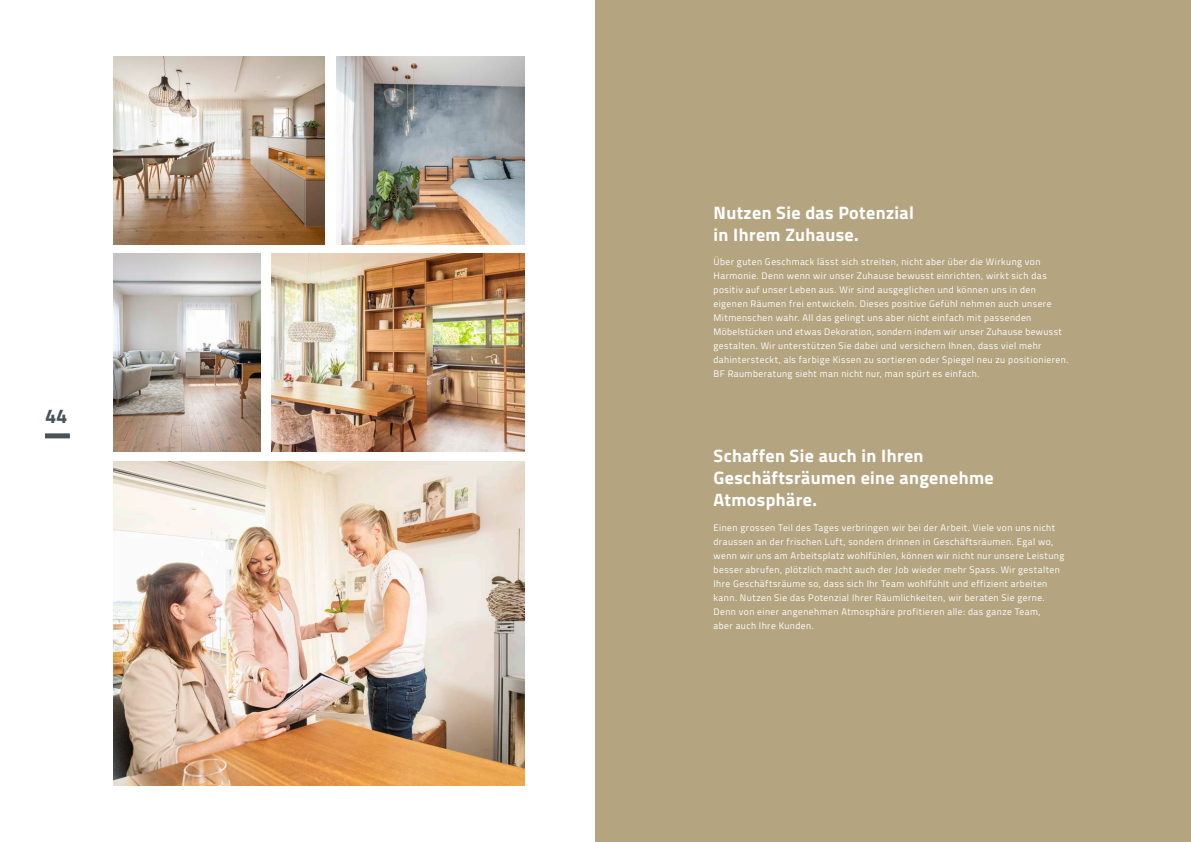
<style>
.page{position:relative;width:1191px;height:842px;background:#fff}
.page>*{position:absolute;margin:0;border:0;box-sizing:border-box;transform-origin:0 0}
.t1{font:700 20px "Titillium Web";color:#475259}
.Titel_Team{font:700 18px/22px "Titillium Web";letter-spacing:.02em;color:#fff}
.Referenzen_Baubeschr{font:9.5px/14px "Titillium Web";letter-spacing:.05em;color:#fff}
</style>
<div class="page">
<div style="left:45px;top:433px;width:25px;height:5px;background:#475259"></div>
<div style="left:595px;top:0;width:596px;height:842px;background:#b4a480"></div>
<img style="left:113px;top:57px;width:212px;height:187px">
<img style="left:336px;top:57px;width:188px;height:187px">
<img style="left:113px;top:254px;width:147px;height:197px">
<img style="left:272px;top:254px;width:252px;height:197px">
<img style="left:113px;top:461px;width:411px;height:324px">
<h1 class="t1" style="left:45px;top:401px;width:24px">44</h1>
<p class="Titel_Team" style="left:713px;top:200px;width:202px">Nutzen Sie das Potenzial in Ihrem Zuhause.</p>
<p class="Referenzen_Baubeschr" style="left:713px;top:254px;width:350px">Über guten Geschmack lässt sich streiten, nicht aber über die Wirkung von Harmonie. Denn wenn wir unser Zuhause bewusst einrichten, wirkt sich das positiv auf unser Leben aus. Wir sind ausgeglichen und können uns in den eigenen Räumen frei entwickeln. Dieses positive Gefühl nehmen auch unsere Mitmenschen wahr. All das gelingt uns aber nicht einfach mit passenden Möbelstücken und etwas Dekoration, sondern indem wir unser Zuhause bewusst gestalten. Wir unterstützen Sie dabei und versichern Ihnen, dass viel mehr</p>
<p class="Referenzen_Baubeschr" style="left:713px;top:352px;width:356px">dahintersteckt, als farbige Kissen zu sortieren oder Spiegel neu zu positionieren.<br>BF Raumberatung sieht man nicht nur, man spürt es einfach.</p>
<p class="Titel_Team" style="left:713px;top:444px;width:282px">Schaffen Sie auch in Ihren<br>Geschäftsräumen eine angenehme<br>Atmosphäre.</p>
<p class="Referenzen_Baubeschr" style="left:713px;top:520px;width:352px">Einen grossen Teil des Tages verbringen wir bei der Arbeit. Viele von uns nicht draussen an der frischen Luft, sondern drinnen in Geschäftsräumen. Egal wo, wenn wir uns am Arbeitsplatz wohlfühlen, können wir nicht nur unsere Leistung besser abrufen, plötzlich macht auch der Job wieder mehr Spass. Wir gestalten Ihre Geschäftsräume so, dass sich Ihr Team wohlfühlt und effizient arbeiten kann. Nutzen Sie das Potenzial Ihrer Räumlichkeiten, wir beraten Sie gerne.</p>
<p class="Referenzen_Baubeschr" style="left:713px;top:604px;width:329px">Denn von einer angenehmen Atmosphäre profitieren alle: das ganze Team,</p>
<p class="Referenzen_Baubeschr" style="left:713px;top:618px;width:102px">aber auch Ihre Kunden.</p>
</div>
